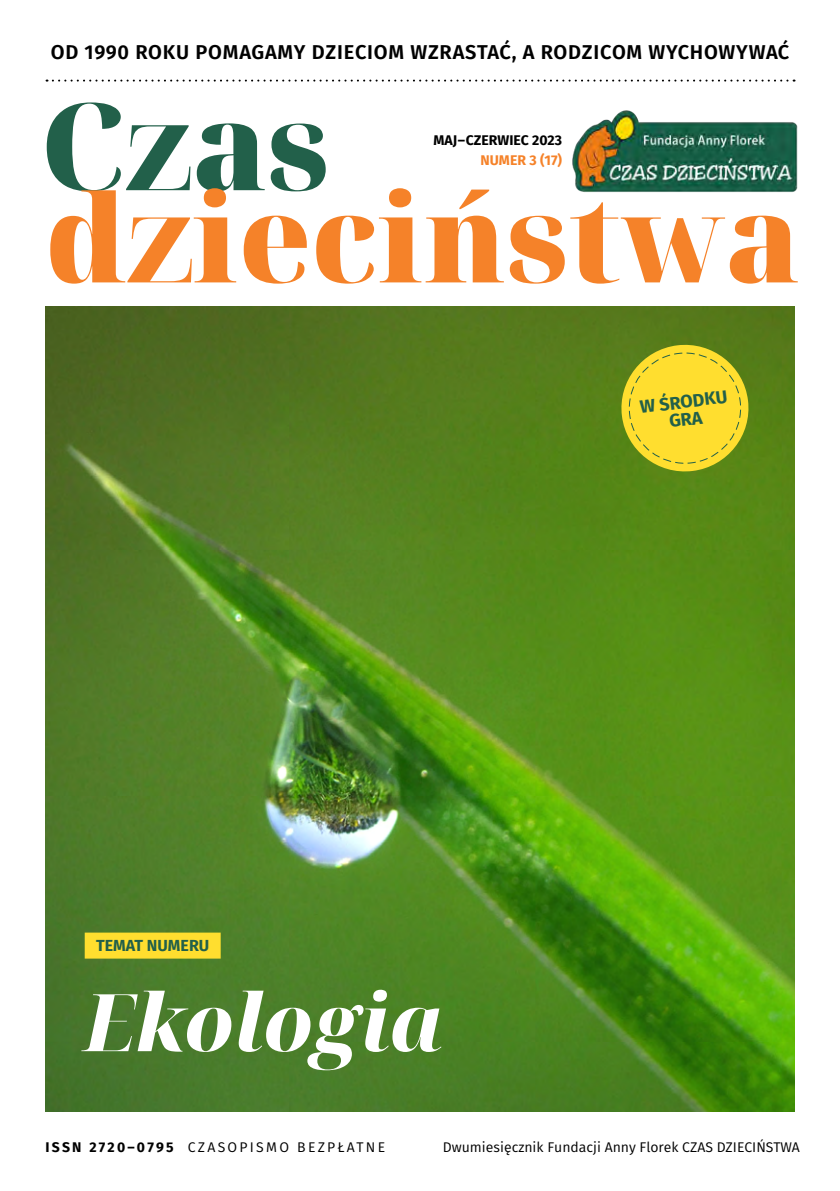
<style>
.page{position:relative;width:840px;height:1191px;background:#fff}
.page>*{position:absolute;margin:0;border:0;box-sizing:border-box;transform-origin:0 0}
.t1{font:121.2px "Noto Serif Display";color:#f58229}
.t2{font:121.2px "Noto Serif Display";color:#22604a}
.t3{font:italic 79.6px "Noto Serif Display";color:#fff}
.t4{font:600 20px "Fira Sans";letter-spacing:.04em;color:#000}
.t5{font:700 18px "Fira Sans";color:#22604a}
.t6{font:700 16px "Fira Sans";color:#22604a}
.t7{font:14px "Fira Sans";color:#000}
.t8{font:14px "Fira Sans";letter-spacing:.16em;color:#000}
.t9{font:700 14px "Fira Sans";color:#000}
.t10{font:700 14px "Fira Sans";color:#f58229}
.s1{font-weight:700}
</style>
<div class="page">
<img style="left:45px;top:307px;width:749px;height:804px">
<svg style="left:46px;top:80px;width:741px;height:2px"></svg>
<div style="left:85px;top:932px;width:135px;height:26px;background:#ffde2f"></div>
<img style="left:572px;top:110px;width:226px;height:82px">
<svg style="left:617px;top:341px;width:134px;height:134px;background:#cac028"></svg>
<p class="t4" style="left:51px;top:36px;width:739px">OD 1990 ROKU POMAGAMY DZIECIOM WZRASTAĆ, A RODZICOM WYCHOWYWAĆ</p>
<p class="t2" style="left:40px;top:63px;width:290px">Czas</p>
<p class="t9" style="left:433px;top:128px;width:130px">MAJ–CZERWIEC 2023</p>
<p class="t10" style="left:480px;top:148px;width:83px">NUMER 3 (17)</p>
<p class="t1" style="left:46px;top:155px;width:756px">dzieciństwa</p>
<p class="t5" style="left:637px;top:392px;width:90px;rotate:-7deg">W ŚRODKU</p>
<p class="t6" style="left:96px;top:932px;width:115px">TEMAT NUMERU</p>
<p class="t3" style="left:84px;top:966px;width:360px">Ekologia</p>
<p class="t8" style="left:45px;top:1136px;width:341px"><span class="s1">ISSN 2720–0795</span> CZASOPISMO BEZPŁATNE</p>
<p class="t7" style="left:442px;top:1136px;width:358px">Dwumiesięcznik Fundacji Anny Florek CZAS DZIECIŃSTWA</p>
</div>
